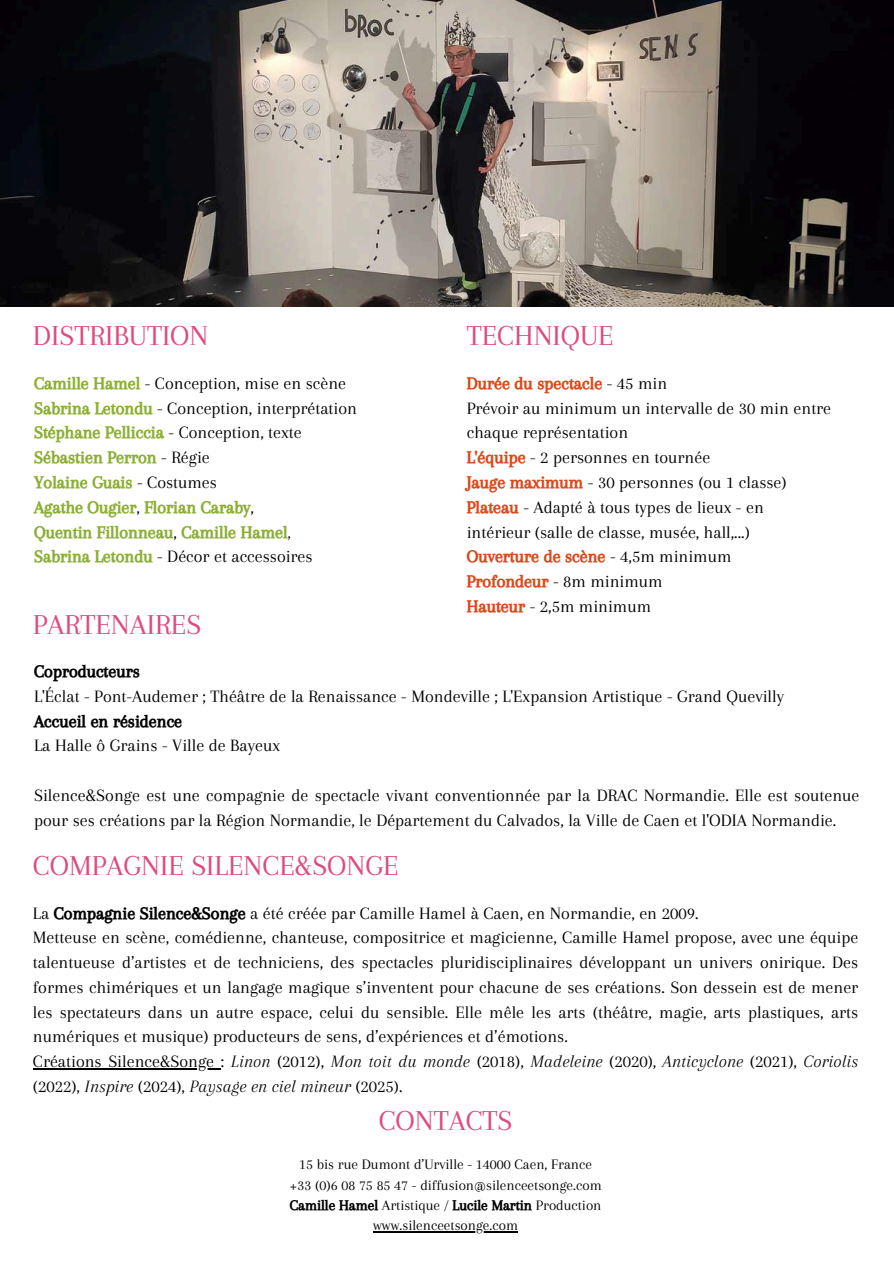
<style>
.page{position:relative;width:894px;height:1264px;background:#fff}
.page>*{position:absolute;margin:0;border:0;box-sizing:border-box;transform-origin:0 0}
.t1{font:30px "Arapey";color:#df4b7d}
.t2{font:18px/24.8px "Arapey";color:#000}
.t3{font:18px/24.8px "CA Generated";color:#8baf31}
.t4{font:18px/24.8px "CA Generated";color:#dc481a}
.t5{font:18px "CA Generated";color:#000}
.t6{font:15px/20.2px "Arapey";color:#000;text-align:center}
.t7{font:15px "CA Generated";color:#000}
.s1{font-family:"Arapey";color:#000}
.s2{font-family:"CA Generated";color:#dc481a}
.s3{font-family:"CA Generated";color:#8baf31}
.s4{font-family:"Arapey";color:#301917}
.s5{font-family:"CA Generated"}
.s6{font-style:italic}
.s7{font-family:"Arapey"}
</style>
<div class="page">
<hr style="left:33px;top:1068px;width:188px;height:1px;background:#000">
<hr style="left:373px;top:1231px;width:145px;height:1px;background:#000">
<img style="left:0;top:0;width:893px;height:306px">
<h1 class="t1" style="left:33px;top:319px;width:177px">DISTRIBUTION</h1>
<h1 class="t1" style="left:466px;top:319px;width:148px">TECHNIQUE</h1>
<p class="t4" style="left:466px;top:371px;width:202px">Durée du spectacle <span class="s1">- 45 min</span></p>
<p class="t2" style="left:466px;top:395px;width:366px">Prévoir au minimum un intervalle de 30 min entre chaque représentation<br><span class="s2">L'équipe</span> - 2 personnes en tournée<br><span class="s2">Jauge maximum</span> - 30 personnes (ou 1 classe)<br><span class="s2">Plateau</span> - Adapté à tous types de lieux - en intérieur (salle de classe, musée, hall,...)</p>
<p class="t4" style="left:466px;top:544px;width:266px">Ouverture de scène <span class="s1">- 4,5m minimum<br></span>Profondeur <span class="s1">- 8m minimum</span></p>
<p class="t2" style="left:466px;top:593px;width:186px"><span class="s2">Hauteur</span> - 2,5m minimum</p>
<p class="t2" style="left:34px;top:371px;width:324px"><span class="s3">Camille Hamel</span> - Conception, mise en scène<br><span class="s3">Sabrina Letondu</span> - Conception, interprétation</p>
<p class="t3" style="left:34px;top:420px;width:269px">Stéphane Pelliccia <span class="s1">- Conception, texte<br></span>Sébastien Perron <span class="s1">- Régie<br></span>Yolaine Guais <span class="s1">- Costumes<br></span>Agathe Ougier<span class="s1">,</span> Florian Caraby<span class="s1">,<br></span>Quentin Fillonneau<span class="s1">,</span> Camille Hamel<span class="s4">,</span></p>
<p class="t2" style="left:34px;top:544px;width:280px"><span class="s3">Sabrina Letondu</span> - Décor et accessoires</p>
<h1 class="t1" style="left:33px;top:608px;width:170px">PARTENAIRES</h1>
<p class="t5" style="left:34px;top:661px;width:107px">Coproducteurs</p>
<p class="t2" style="left:34px;top:683px;width:751px">L'Éclat - Pont-Audemer ; Théâtre de la Renaissance - Mondeville ; L'Expansion Artistique - Grand Quevilly</p>
<p class="t5" style="left:34px;top:711px;width:150px">Accueil en résidence</p>
<p class="t2" style="left:34px;top:733px;width:247px">La Halle ô Grains - Ville de Bayeux</p>
<p class="t2" style="left:34px;top:782px;width:826px">Silence&amp;Songe est une compagnie de spectacle vivant conventionnée par la DRAC Normandie. Elle est soutenue pour ses créations par la Région Normandie, le Département du Calvados, la Ville de Caen et l'ODIA Normandie.</p>
<h1 class="t1" style="left:33px;top:849px;width:367px">COMPAGNIE SILENCE&amp;SONGE</h1>
<p class="t2" style="left:33px;top:900px;width:826px">La <span class="s5">Compagnie Silence&amp;Songe</span> a été créée par Camille Hamel à Caen, en Normandie, en 2009.<br>Metteuse en scène, comédienne, chanteuse, compositrice et magicienne, Camille Hamel propose, avec une équipe talentueuse d’artistes et de techniciens, des spectacles pluridisciplinaires développant un univers onirique. Des formes chimériques et un langage magique s’inventent pour chacune de ses créations. Son dessein est de mener les spectateurs dans un autre espace, celui du sensible. Elle mêle les arts (théâtre, magie, arts plastiques, arts numériques et musique) producteurs de sens, d’expériences et d’émotions.<br>Créations Silence&amp;Songe : <span class="s6">Linon</span> (2012), <span class="s6">Mon toit du monde</span> (2018), <span class="s6">Madeleine</span> (2020), <span class="s6">Anticyclone</span> (2021), <span class="s6">Coriolis </span>(2022), <span class="s6">Inspire</span> (2024), <span class="s6">Paysage en ciel mineur</span> (2025).</p>
<h1 class="t1" style="left:378px;top:1103px;width:135px">CONTACTS</h1>
<p class="t6" style="left:289px;top:1154px;width:313px">15 bis rue Dumont d’Urville - 14000 Caen, France +33 (0)6 08 75 85 47 - diffusion@silenceetsonge.com</p>
<p class="t7" style="left:289px;top:1196px;width:313px">Camille Hamel <span class="s7">Artistique /</span> Lucile Martin <span class="s7">Production</span></p>
<p class="t6" style="left:373px;top:1215px;width:146px">www.silenceetsonge.com</p>
</div>
